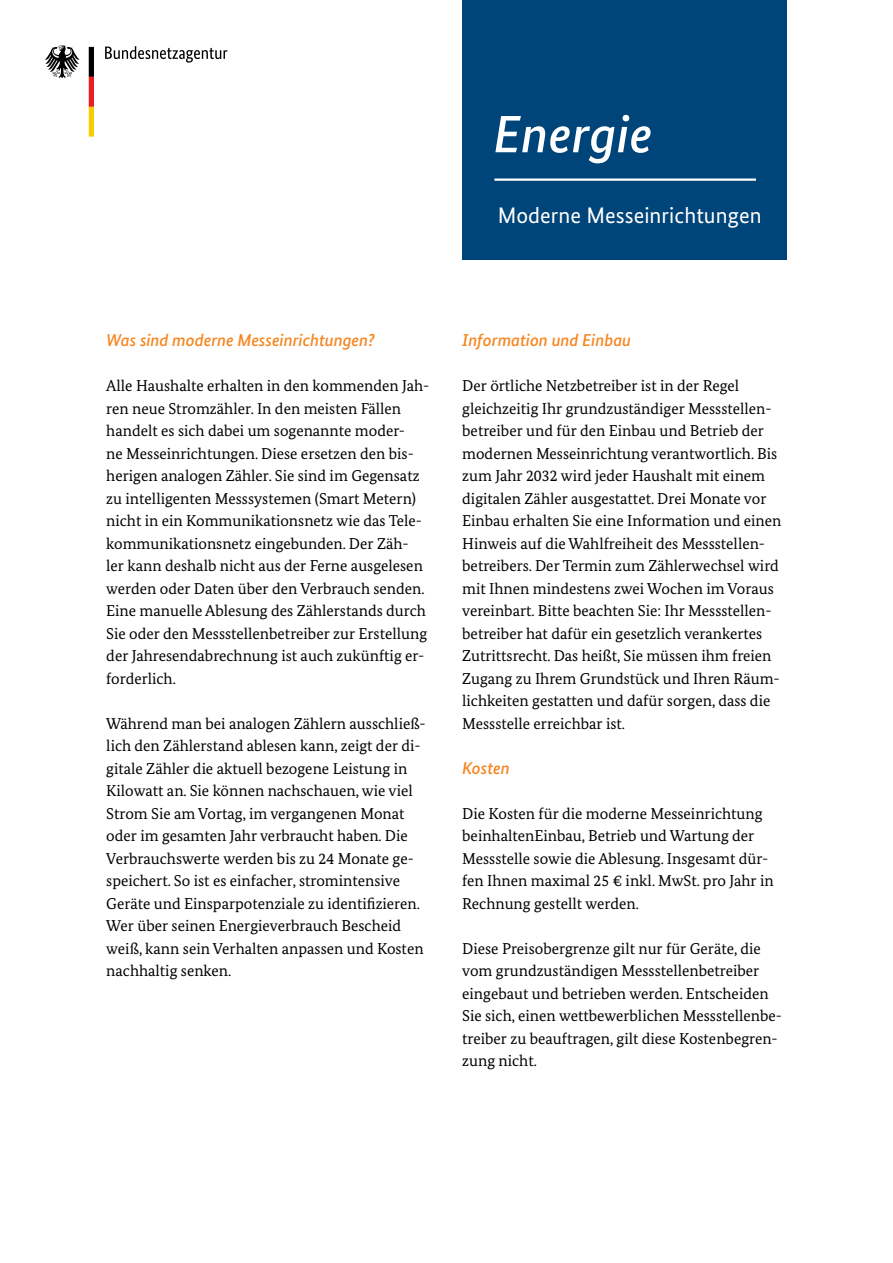
<style>
.page{position:relative;width:893px;height:1263px;background:#fff}
.page>*{position:absolute;margin:0;border:0;box-sizing:border-box;transform-origin:0 0}
.t1{font:italic 500 52.5px "Bundes Sans";letter-spacing:.005em;color:#fff}
.t2{font:22.5px "Bundes Sans";letter-spacing:.005em;color:#fff}
.H2-Subhead_11_5_15{font:italic 500 17.25px "Bundes Sans";color:#f68621}
.P-Copy_10_5_15{font:15.75px/22.5px "Bundes Serif";color:#000}
</style>
<div class="page">
<svg style="left:105px;top:46px;width:122px;height:17px"></svg>
<svg style="left:45px;top:45px;width:35px;height:33px"></svg>
<svg style="left:89px;top:47px;width:5px;height:90px"></svg>
<div style="left:462px;top:0;width:325px;height:260px;background:#004579"></div>
<hr style="left:494px;top:178px;width:262px;height:3px;background:#fff">
<h1 class="t1" style="left:493px;top:102px;width:161px">Energie</h1>
<h2 class="t2" style="left:498px;top:201px;width:265px">Moderne Messeinrichtungen</h2>
<h2 class="H2-Subhead_11_5_15" style="left:106px;top:330px;width:270px">Was sind moderne Messeinrichtungen?</h2>
<p class="P-Copy_10_5_15" style="left:106px;top:374px;width:325px">Alle Haushalte erhalten in den kommenden Jah&shy;ren neue Stromzähler. In den meisten Fällen handelt es sich dabei um sogenannte moder-<br>ne Messeinrichtungen. Diese ersetzen den bis&shy;herigen analogen Zähler. Sie sind im Gegensatz zu intelligenten Messsystemen (Smart Metern) nicht in ein Kommunikationsnetz wie das Tele&shy;kommunikationsnetz eingebunden. Der Zäh&shy;ler kann deshalb nicht aus der Ferne ausgelesen werden oder Daten über den Verbrauch senden.<br>Eine manuelle Ablesung des Zählerstands durch Sie oder den Messstellenbetreiber zur Erstellung der Jahresendabrechnung ist auch zukünftig er&shy;forderlich.</p>
<p class="P-Copy_10_5_15" style="left:106px;top:712px;width:321px">Während man bei analogen Zählern ausschließ&shy;lich den Zählerstand ablesen kann, zeigt der di&shy;gitale Zähler die aktuell bezogene Leistung in Kilowatt an. Sie können nachschauen, wie viel Strom Sie am Vortag, im vergangenen Monat oder im gesamten Jahr verbraucht haben. Die Verbrauchswerte werden bis zu 24 Monate ge&shy;speichert. So ist es einfacher, stromintensive Geräte und Einsparpotenziale zu identifizieren.<br>Wer über seinen Energieverbrauch Bescheid weiß, kann sein Verhalten anpassen und Kosten nachhaltig senken.</p>
<h2 class="H2-Subhead_11_5_15" style="left:462px;top:330px;width:170px">Information und Einbau</h2>
<p class="P-Copy_10_5_15" style="left:462px;top:374px;width:321px">Der örtliche Netzbetreiber ist in der Regel gleichzeitig Ihr grundzuständiger Messstellen&shy;betreiber und für den Einbau und Betrieb der modernen Messeinrichtung verantwortlich. Bis zum Jahr 2032 wird jeder Haushalt mit einem digitalen Zähler ausgestattet. Drei Monate vor Einbau erhalten Sie eine Information und einen Hinweis auf die Wahlfreiheit des Messstellen&shy;betreibers. Der Termin zum Zählerwechsel wird mit Ihnen mindestens zwei Wochen im Voraus vereinbart. Bitte beachten Sie: Ihr Messstellen&shy;betreiber hat dafür ein gesetzlich verankertes Zutrittsrecht. Das heißt, Sie müssen ihm freien Zugang zu Ihrem Grundstück und Ihren Räum&shy;lichkeiten gestatten und dafür sorgen, dass die Messstelle erreichbar ist.</p>
<h2 class="H2-Subhead_11_5_15" style="left:462px;top:757px;width:49px">Kosten</h2>
<p class="P-Copy_10_5_15" style="left:462px;top:802px;width:313px">Die Kosten für die moderne Messeinrichtung beinhaltenEinbau, Betrieb und Wartung der Messstelle sowie die Ablesung. Insgesamt dür&shy;fen Ihnen maximal 25 € inkl. MwSt. pro Jahr in Rechnung gestellt werden.</p>
<p class="P-Copy_10_5_15" style="left:462px;top:937px;width:321px">Diese Preisobergrenze gilt nur für Geräte, die vom grundzuständigen Messstellenbetreiber eingebaut und betrieben werden. Entscheiden Sie sich, einen wettbewerblichen Messstellenbe&shy;treiber zu beauftragen, gilt diese Kostenbegren&shy;zung nicht.</p>
</div>
